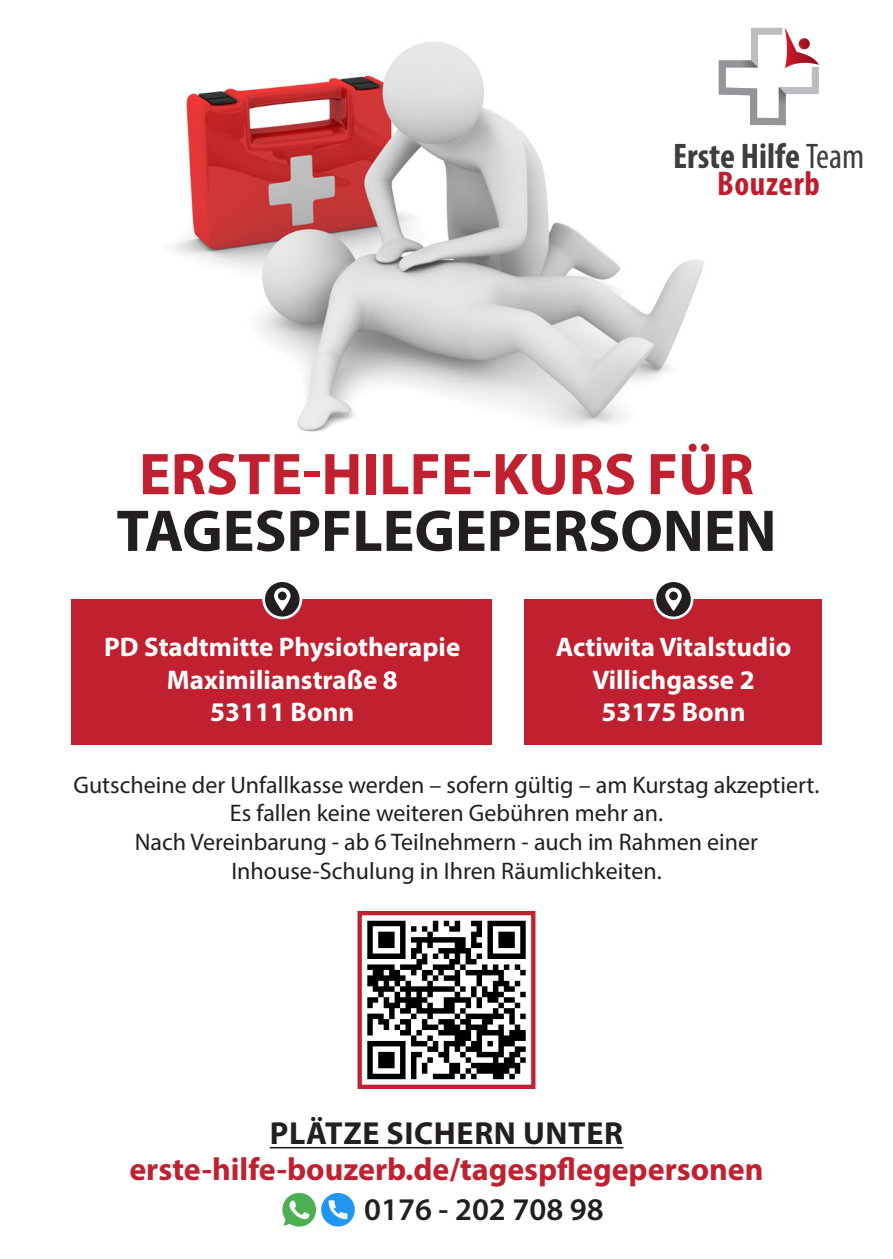
<style>
.page{position:relative;width:893px;height:1259px;background:#fff}
.page>*{position:absolute;margin:0;border:0;box-sizing:border-box;transform-origin:0 0}
.t1{font:700 59.4px "Myriad Pro";color:#c0202f}
.t2{font:700 59.4px "Myriad Pro";color:#231f20}
.t3{font:700 condensed 35.7px "Myriad Pro";color:#3e3e3f}
.t4{font:700 condensed 34.5px "Myriad Pro";letter-spacing:.02em;color:#be1d2c}
.t5{font:700 32.1px "Myriad Pro";color:#c0202f}
.t6{font:700 32.1px "Myriad Pro";letter-spacing:.02em;color:#231f20}
.t7{font:600 31.5px "Myriad Pro";color:#231f20}
.t8{font:700 27px "Myriad Pro";color:#fff}
.t9{font:24px/28.8px "Myriad Pro";color:#231f20;text-align:center}
.s1{font-weight:400}
</style>
<div class="page">
<img style="left:173px;top:42px;width:531px;height:390px">
<svg style="left:718px;top:27px;width:101px;height:99px"></svg>
<div style="left:71px;top:599px;width:421px;height:146px;background:#c0202f"></div>
<svg style="left:264px;top:580px;width:37px;height:38px"></svg>
<div style="left:262px;top:579px;width:40px;height:40px;border:3px solid #fff;border-radius:50%"></div>
<svg style="left:274px;top:587px;width:17px;height:24px"></svg>
<div style="left:524px;top:599px;width:298px;height:146px;background:#c0202f"></div>
<svg style="left:655px;top:580px;width:37px;height:38px"></svg>
<div style="left:653px;top:579px;width:40px;height:40px;border:3px solid #fff;border-radius:50%"></div>
<svg style="left:665px;top:587px;width:17px;height:24px"></svg>
<hr style="left:270px;top:1147px;width:353px;height:1px;background:#231f20">
<div style="left:321px;top:1193px;width:34px;height:33px;background:#2196f3;border-radius:50%"></div>
<svg style="left:329px;top:1200px;width:18px;height:19px"></svg>
<svg style="left:282px;top:1192px;width:34px;height:34px"></svg>
<svg style="left:357px;top:911px;width:179px;height:178px"></svg>
<p class="t3" style="left:673px;top:133px;width:193px">Erste Hilfe <span class="s1">Team</span></p>
<p class="t4" style="left:717px;top:162px;width:104px">Bouzerb</p>
<p class="t1" style="left:139px;top:435px;width:616px">ERSTE-HILFE-KURS FÜR</p>
<p class="t2" style="left:116px;top:492px;width:661px">TAGESPFLEGEPERSONEN</p>
<p class="t8" style="left:104px;top:629px;width:357px">PD Stadtmitte Physiotherapie</p>
<p class="t8" style="left:167px;top:662px;width:232px">Maximilianstraße 8</p>
<p class="t8" style="left:210px;top:694px;width:146px">53111 Bonn</p>
<p class="t8" style="left:556px;top:629px;width:237px">Actiwita Vitalstudio</p>
<p class="t8" style="left:592px;top:662px;width:164px">Villichgasse 2</p>
<p class="t8" style="left:601px;top:694px;width:146px">53175 Bonn</p>
<p class="t9" style="left:74px;top:769px;width:747px">Gutscheine der Unfallkasse werden – sofern gültig – am Kurstag akzeptiert.<br>Es fallen keine weiteren Gebühren mehr an.</p>
<p class="t9" style="left:135px;top:827px;width:625px">Nach Vereinbarung - ab 6 Teilnehmern - auch im Rahmen einer</p>
<p class="t9" style="left:231px;top:856px;width:432px">Inhouse-Schulung in Ihren Räumlichkeiten.</p>
<p class="t6" style="left:270px;top:1112px;width:355px">PLÄTZE SICHERN UNTER</p>
<p class="t5" style="left:129px;top:1148px;width:636px">erste-hilfe-bouzerb.de/tagespflegepersonen</p>
<p class="t7" style="left:364px;top:1189px;width:241px">0176 - 202 708 98</p>
</div>
